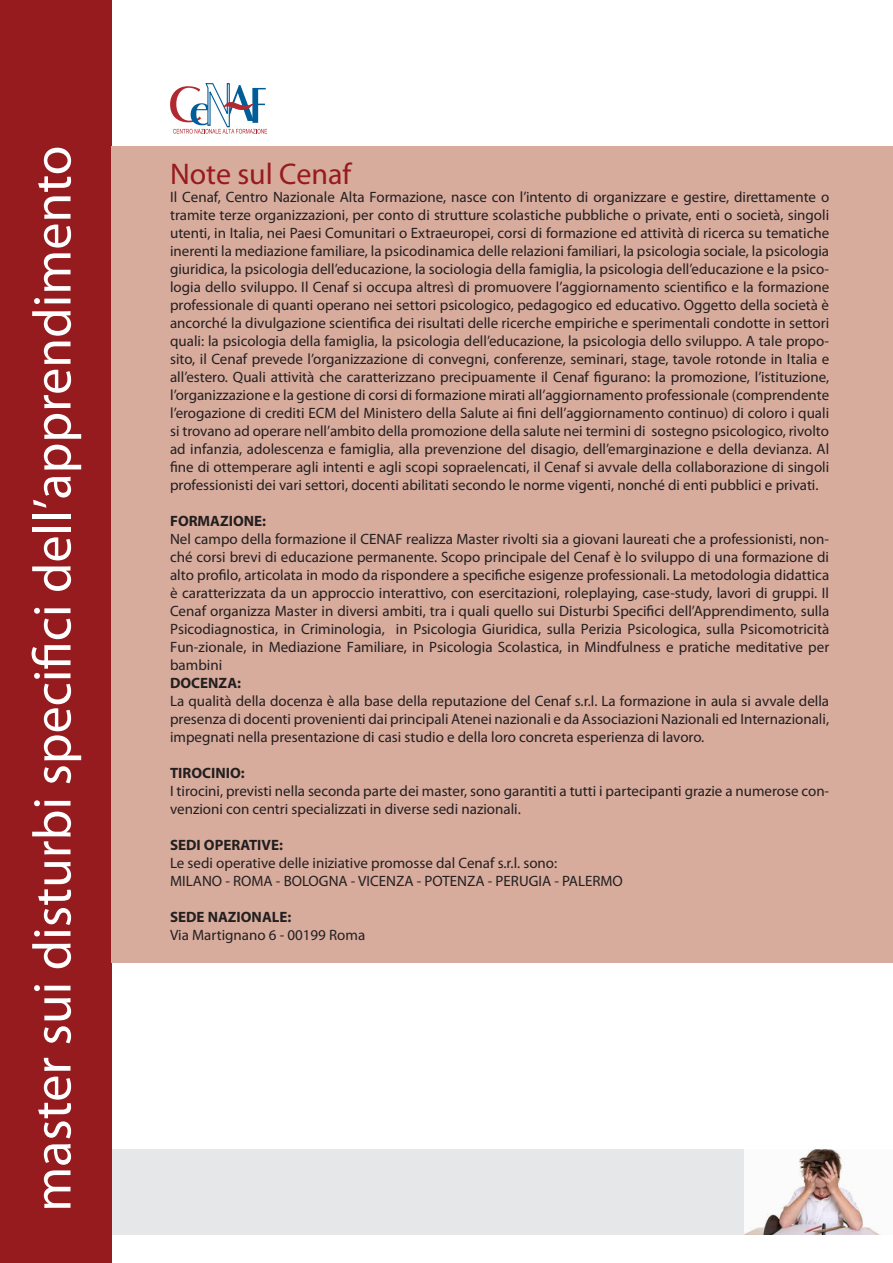
<style>
.page{position:relative;width:893px;height:1263px;background:#fff}
.page>*{position:absolute;margin:0;border:0;box-sizing:border-box;transform-origin:0 0}
.t1{font:54px "Myriad Pro";color:#fff}
.testi{font:30px "Myriad Pro";color:#961b1e}
.testi-2{font:15px/18px "Myriad Pro";color:#231f20;text-align:justify}
.testi-3{font:700 15px "Myriad Pro";color:#231f20}
</style>
<div class="page">
<div style="left:99px;top:1149px;width:794px;height:85px;background:#e6e7e9"></div>
<img style="left:744px;top:1149px;width:149px;height:85px">
<div style="left:0;top:0;width:112px;height:1263px;background:#961b1e"></div>
<div style="left:112px;top:147px;width:781px;height:816px;background:#d7ac9d"></div>
<svg style="left:170px;top:83px;width:97px;height:51px"></svg>
<h1 class="t1" style="left:19px;top:1212px;width:1067px;rotate:-90deg">master sui disturbi specifici dell’apprendimento</h1>
<p class="testi" style="left:170px;top:156px;width:183px">Note sul Cenaf</p>
<p class="testi-2" style="left:170px;top:188px;width:661px">Il Cenaf, Centro Nazionale Alta Formazione, nasce con l’intento di organizzare e gestire, direttamente o tramite terze organizzazioni, per conto di strutture scolastiche pubbliche o private, enti o società, singoli utenti, in Italia, nei Paesi Comunitari o Extraeuropei, corsi di formazione ed attività di ricerca su tematiche inerenti la mediazione familiare, la psicodinamica delle relazioni familiari, la psicologia sociale, la psicologia giuridica, la psicologia dell’educazione, la sociologia della famiglia, la psicologia dell’educazione e la psico&shy;logia dello sviluppo. Il Cenaf si occupa altresì di promuovere l’aggiornamento scientifico e la formazione professionale di quanti operano nei settori psicologico, pedagogico ed educativo. Oggetto della società è ancorché la divulgazione scientifica dei risultati delle ricerche empiriche e sperimentali condotte in settori quali: la psicologia della famiglia, la psicologia dell’educazione, la psicologia dello sviluppo. A tale propo&shy;sito, il Cenaf prevede l’organizzazione di convegni, conferenze, seminari, stage, tavole rotonde in Italia e all’estero. Quali attività che caratterizzano precipuamente il Cenaf figurano: la promozione, l’istituzione, l’organizzazione e la gestione di corsi di formazione mirati all’aggiornamento professionale (comprendente l’erogazione di crediti ECM del Ministero della Salute ai fini dell’aggiornamento continuo) di coloro i quali si trovano ad operare nell’ambito della promozione della salute nei termini di sostegno psicologico, rivolto ad infanzia, adolescenza e famiglia, alla prevenzione del disagio, dell’emarginazione e della devianza. Al fine di ottemperare agli intenti e agli scopi sopraelencati, il Cenaf si avvale della collaborazione di singoli professionisti dei vari settori, docenti abilitati secondo le norme vigenti, nonché di enti pubblici e privati.</p>
<p class="testi-3" style="left:170px;top:511px;width:98px">FORMAZIONE:</p>
<p class="testi-2" style="left:170px;top:530px;width:661px">Nel campo della formazione il CENAF realizza Master rivolti sia a giovani laureati che a professionisti, non&shy;ché corsi brevi di educazione permanente. Scopo principale del Cenaf è lo sviluppo di una formazione di alto profilo, articolata in modo da rispondere a specifiche esigenze professionali. La metodologia didattica è caratterizzata da un approccio interattivo, con esercitazioni, roleplaying, case-study, lavori di gruppi. Il Cenaf organizza Master in diversi ambiti, tra i quali quello sui Disturbi Specifici dell’Apprendimento, sulla Psicodiagnostica, in Criminologia, in Psicologia Giuridica, sulla Perizia Psicologica, sulla Psicomotricità Fun-zionale, in Mediazione Familiare, in Psicologia Scolastica, in Mindfulness e pratiche meditative per bambini</p>
<p class="testi-3" style="left:170px;top:673px;width:72px">DOCENZA:</p>
<p class="testi-2" style="left:170px;top:692px;width:661px">La qualità della docenza è alla base della reputazione del Cenaf s.r.l. La formazione in aula si avvale della presenza di docenti provenienti dai principali Atenei nazionali e da Associazioni Nazionali ed Internazionali, impegnati nella presentazione di casi studio e della loro concreta esperienza di lavoro.</p>
<p class="testi-3" style="left:170px;top:763px;width:76px">TIROCINIO:</p>
<p class="testi-2" style="left:170px;top:782px;width:661px">I tirocini, previsti nella seconda parte dei master, sono garantiti a tutti i partecipanti grazie a numerose con&shy;venzioni con centri specializzati in diverse sedi nazionali.</p>
<p class="testi-3" style="left:170px;top:835px;width:114px">SEDI OPERATIVE:</p>
<p class="testi-2" style="left:170px;top:854px;width:389px">Le sedi operative delle iniziative promosse dal Cenaf s.r.l. sono:</p>
<p class="testi-2" style="left:170px;top:872px;width:454px">MILANO - ROMA - BOLOGNA - VICENZA - POTENZA - PERUGIA - PALERMO</p>
<p class="testi-3" style="left:170px;top:907px;width:123px">SEDE NAZIONALE:</p>
<p class="testi-2" style="left:170px;top:926px;width:197px">Via Martignano 6 - 00199 Roma</p>
</div>
